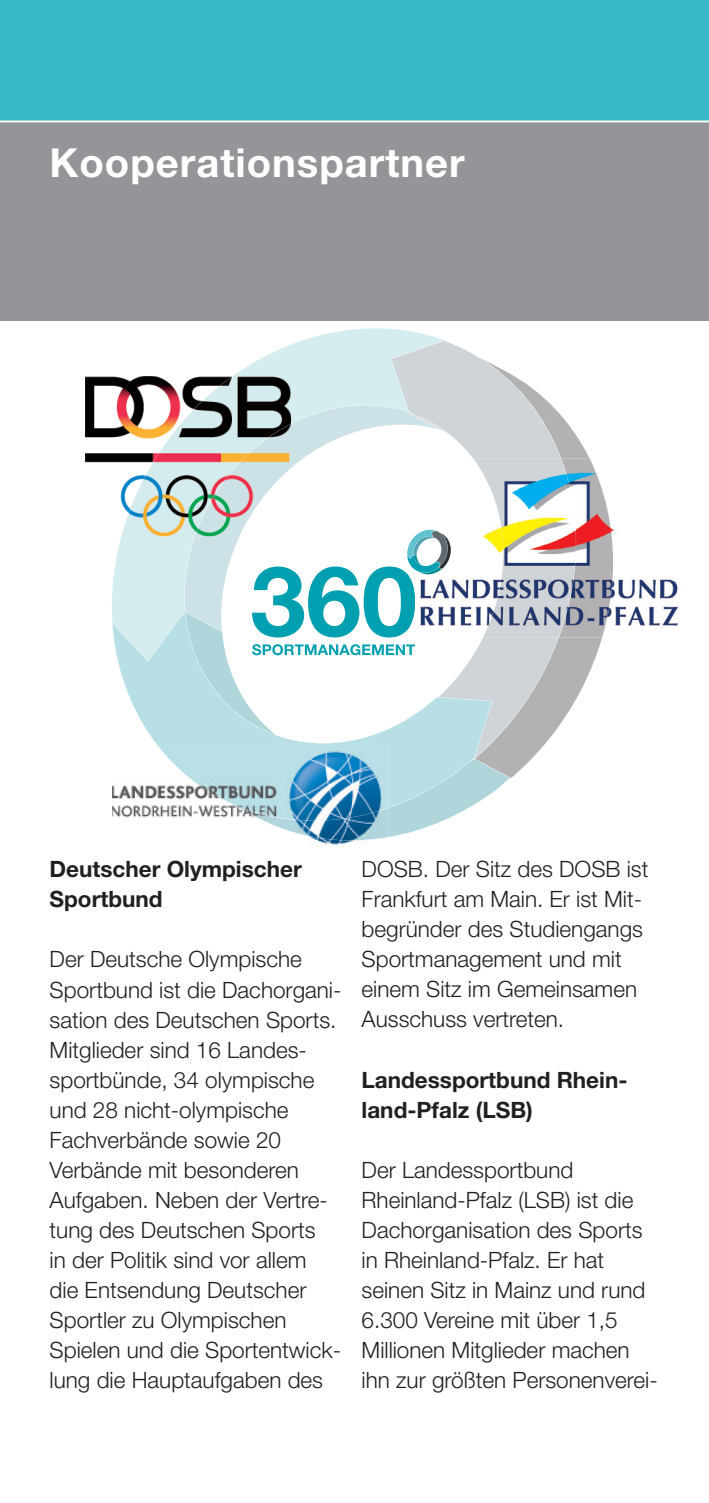
<style>
.page{position:relative;width:709px;height:1503px;background:#fff}
.page>*{position:absolute;margin:0;border:0;box-sizing:border-box;transform-origin:0 0}
.t1{font:700 40px "Helvetica Neue LT Std";letter-spacing:.025em;color:#fff}
.t2{font:300 22.5px/30px "Helvetica Neue LT Std";color:#231f20}
.t3{font:700 22.5px/30px "Helvetica Neue LT Std";color:#231f20}
</style>
<div class="page">
<div style="left:0;top:122px;width:709px;height:199px;background:#939598"></div>
<svg style="left:112px;top:328px;width:331px;height:283px"></svg>
<svg style="left:388px;top:778px;width:122px;height:59px"></svg>
<svg style="left:492px;top:415px;width:110px;height:363px"></svg>
<svg style="left:391px;top:340px;width:170px;height:419px;fill:#cfd4d8"></svg>
<svg style="left:112px;top:611px;width:380px;height:197px;fill:#b8dfe6"></svg>
<div style="left:0;top:0;width:709px;height:120px;background:#38bac7"></div>
<img style="left:407px;top:458px;width:271px;height:179px">
<img style="left:576px;top:458px;width:13px;height:179px">
<img style="left:589px;top:458px;width:24px;height:179px">
<img style="left:473px;top:458px;width:103px;height:179px">
<svg style="left:185px;top:529px;width:268px;height:206px"></svg>
<img style="left:440px;top:531px;width:11px;height:38px">
<img style="left:431px;top:530px;width:17px;height:37px">
<img style="left:407px;top:554px;width:33px;height:19px">
<img style="left:407px;top:573px;width:8px;height:57px">
<img style="left:85px;top:376px;width:36px;height:160px">
<img style="left:121px;top:376px;width:170px;height:160px">
<img style="left:112px;top:743px;width:254px;height:103px">
<img style="left:229px;top:820px;width:159px;height:20px">
<img style="left:155px;top:743px;width:233px;height:77px">
<h1 class="t1" style="left:50px;top:138px;width:417px">Kooperationspartner</h1>
<p class="t3" style="left:50px;top:854px;width:254px">Deutscher Olympischer<br>Sportbund</p>
<p class="t2" style="left:50px;top:944px;width:293px">Der Deutsche Olympische<br>Sportbund ist die Dachorgani&shy;sation des Deutschen Sports.<br>Mitglieder sind 16 Landes&shy;sportbünde, 34 olympische und 28 nicht-olympische<br>Fachverbände sowie 20<br>Verbände mit besonderen<br>Aufgaben. Neben der Vertre&shy;tung des Deutschen Sports<br>in der Politik sind vor allem<br>die Entsendung Deutscher<br>Sportler zu Olympischen<br>Spielen und die Sportentwick&shy;lung die Hauptaufgaben des</p>
<p class="t2" style="left:361px;top:854px;width:288px">DOSB. Der Sitz des DOSB ist<br>Frankfurt am Main. Er ist Mit&shy;begründer des Studiengangs<br>Sportmanagement und mit einem Sitz im Gemeinsamen<br>Ausschuss vertreten.</p>
<p class="t3" style="left:361px;top:1064px;width:267px">Landessportbund Rhein&shy;land-Pfalz (LSB)</p>
<p class="t2" style="left:361px;top:1154px;width:297px">Der Landessportbund<br>Rheinland-Pfalz (LSB) ist die<br>Dachorganisation des Sports in Rheinland-Pfalz. Er hat seinen Sitz in Mainz und rund<br>6.300 Vereine mit über 1,5<br>Millionen Mitglieder machen ihn zur größten Personenverei-</p>
</div>
